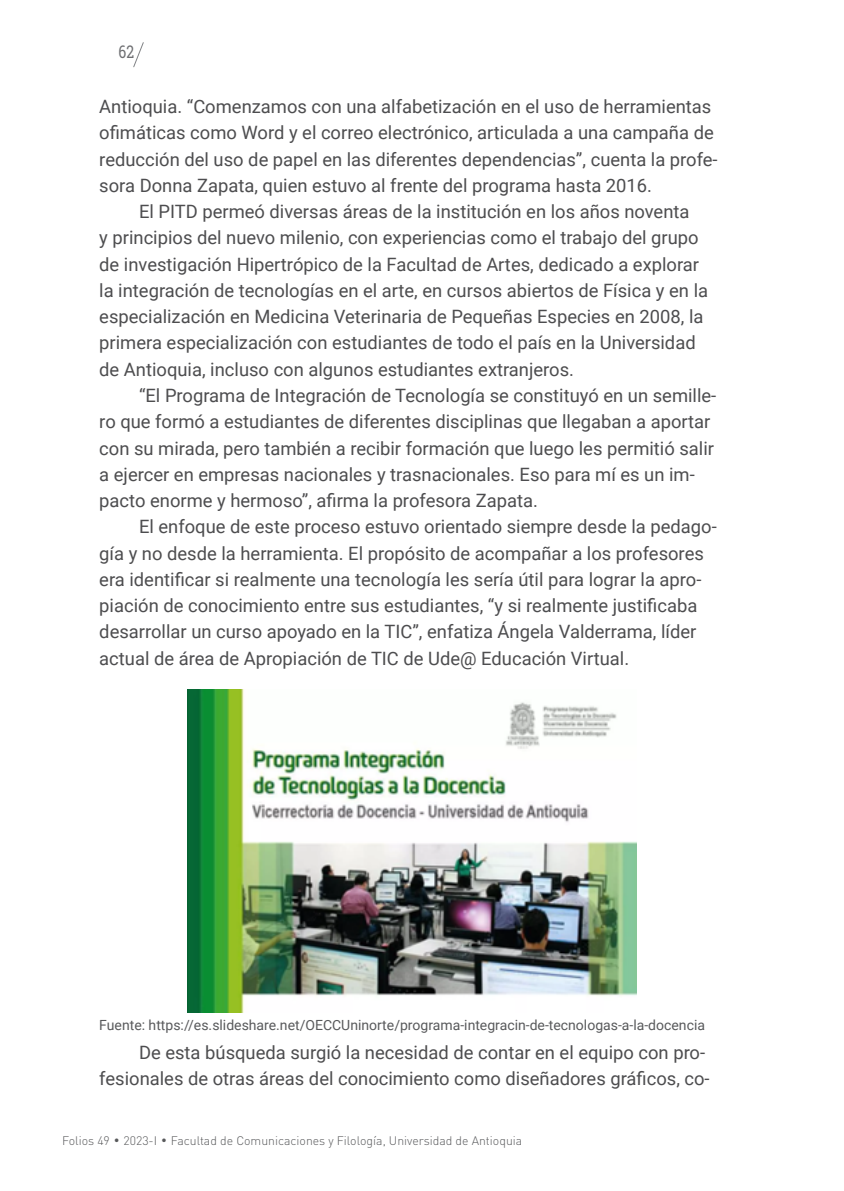
<style>
.page{position:relative;width:844px;height:1191px;background:#fff}
.page>*{position:absolute;margin:0;border:0;box-sizing:border-box;transform-origin:0 0}
.t1{font:18.38px/26.2px "Roboto";color:#4d4d4f;text-align:right}
.t2{font:17.5px "Roboto Slab";color:#6d6e71;scale:.8 1}
.t3{font:14px "Roboto";color:#58595b}
.t4{font:300 12.25px "DIN Pro";color:#58595b}
.s1{font-family:"Swiss 721 BT";font-weight:400;font-stretch:condensed}
</style>
<div class="page">
<svg style="left:133px;top:42px;width:11px;height:26px"></svg>
<img style="left:187px;top:689px;width:449px;height:323px">
<p class="t2" style="left:119px;top:39px;width:21px">62</p>
<p class="t1" style="left:99px;top:93px;width:613px">Antioquia. “Comenzamos con una alfabetización en el uso de herramientas</p>
<p class="t1" style="left:99px;top:119px;width:616px">ofimáticas como Word y el correo electrónico, articulada a una campaña de</p>
<p class="t1" style="left:99px;top:145px;width:619px">reducción del uso de papel en las diferentes dependencias”, cuenta la profe-</p>
<p class="t1" style="left:99px;top:171px;width:554px">sora Donna Zapata, quien estuvo al frente del programa hasta 2016.</p>
<p class="t1" style="left:139px;top:198px;width:552px">El PITD permeó diversas áreas de la institución en los años noventa</p>
<p class="t1" style="left:99px;top:224px;width:600px">y principios del nuevo milenio, con experiencias como el trabajo del grupo</p>
<p class="t1" style="left:99px;top:250px;width:601px">de investigación Hipertrópico de la Facultad de Artes, dedicado a explorar</p>
<p class="t1" style="left:99px;top:276px;width:610px">la integración de tecnologías en el arte, en cursos abiertos de Física y en la</p>
<p class="t1" style="left:99px;top:303px;width:605px">especialización en Medicina Veterinaria de Pequeñas Especies en 2008, la</p>
<p class="t1" style="left:99px;top:329px;width:597px">primera especialización con estudiantes de todo el país en la Universidad</p>
<p class="t1" style="left:99px;top:355px;width:476px">de Antioquia, incluso con algunos estudiantes extranjeros.</p>
<p class="t1" style="left:139px;top:381px;width:578px">“El Programa de Integración de Tecnología se constituyó en un semille-</p>
<p class="t1" style="left:99px;top:408px;width:612px">ro que formó a estudiantes de diferentes disciplinas que llegaban a aportar</p>
<p class="t1" style="left:99px;top:434px;width:616px">con su mirada, pero también a recibir formación que luego les permitió salir</p>
<p class="t1" style="left:99px;top:460px;width:596px">a ejercer en empresas nacionales y trasnacionales. Eso para mí es un im-</p>
<p class="t1" style="left:99px;top:487px;width:440px">pacto enorme y hermoso”, afirma la profesora Zapata.</p>
<p class="t1" style="left:139px;top:513px;width:579px">El enfoque de este proceso estuvo orientado siempre desde la pedago-</p>
<p class="t1" style="left:99px;top:539px;width:606px">gía y no desde la herramienta. El propósito de acompañar a los profesores</p>
<p class="t1" style="left:99px;top:565px;width:603px">era identificar si realmente una tecnología les sería útil para lograr la apro-</p>
<p class="t1" style="left:99px;top:592px;width:599px">piación de conocimiento entre sus estudiantes, “y si realmente justificaba</p>
<p class="t1" style="left:99px;top:618px;width:598px">desarrollar un curso apoyado en la TIC”, enfatiza Ángela Valderrama, líder</p>
<p class="t1" style="left:99px;top:644px;width:531px">actual de área de Apropiación de TIC de Ude@ Educación Virtual.</p>
<p class="t3" style="left:99px;top:1015px;width:607px">Fuente: https://es.slideshare.net/OECCUninorte/programa-integracin-de-tecnologas-a-la-docencia</p>
<p class="t1" style="left:99px;top:1038px;width:611px">De esta búsqueda surgió la necesidad de contar en el equipo con pro&shy;fesionales de otras áreas del conocimiento como diseñadores gráficos, co-</p>
<p class="t4" style="left:62px;top:1131px;width:461px">Folios 49 <span class="s1">•</span> 2023-I <span class="s1">•</span> Facultad de Comunicaciones y Filología, Universidad de Antioquia</p>
</div>
